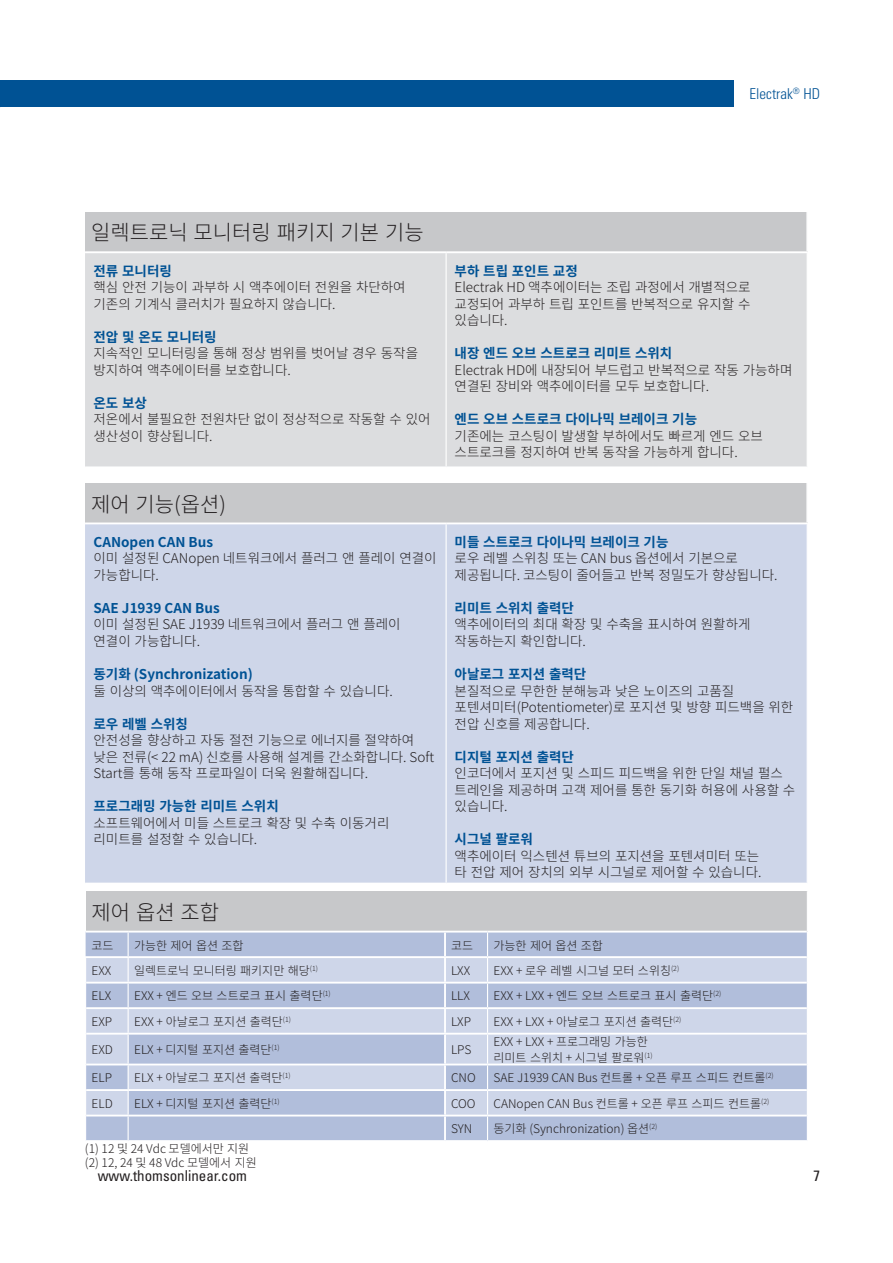
<style>
.page{position:relative;width:893px;height:1263px;background:#fff}
.page>*{position:absolute;margin:0;border:0;box-sizing:border-box;transform-origin:0 0}
.t1{font:300 21px "Noto Sans CJ Kkr";color:#231f20}
.t2{font:condensed 15px "Univers LT Std";color:#231f20}
.t3{font:300 condensed 15px "Univers LT Std";color:#005294}
.standard_body_copy{font:300 13.5px/16.5px "Noto Sans CJ Kkr";color:#231f20}
.standard_body_copy-2{font:700 13.5px "Noto Sans CJ Kkr";color:#005294}
.t4{font:300 12px/16.5px "Noto Sans CJ Kkr";color:#231f20}
.s1{font-weight:700;color:#005294}
</style>
<div class="page">
<div style="left:0;top:80px;width:733px;height:27px;background:#005294"></div>
<div style="left:85px;top:212px;width:722px;height:40px;background:#c7c8ca"></div>
<div style="left:85px;top:253px;width:722px;height:213px;background:#dcdddf"></div>
<hr style="left:806px;top:212px;width:2px;height:39px;background:#fff">
<hr style="left:85px;top:251px;width:361px;height:2px;background:#fff">
<hr style="left:446px;top:251px;width:362px;height:2px;background:#fff">
<hr style="left:446px;top:253px;width:1px;height:213px;background:#fff">
<div style="left:85px;top:483px;width:722px;height:40px;background:#c7c8ca"></div>
<div style="left:85px;top:524px;width:722px;height:359px;background:#ced6e9"></div>
<hr style="left:806px;top:483px;width:2px;height:39px;background:#fff">
<hr style="left:85px;top:522px;width:361px;height:2px;background:#fff">
<hr style="left:446px;top:522px;width:362px;height:2px;background:#fff">
<hr style="left:446px;top:524px;width:1px;height:359px;background:#fff">
<div style="left:86px;top:891px;width:721px;height:41px;background:#c7c8ca"></div>
<div style="left:86px;top:932px;width:721px;height:208px;background:#b1bedb"></div>
<svg style="left:86px;top:958px;width:721px;height:156px;background:#c3cde3"></svg>
<svg style="left:128px;top:932px;width:1px;height:208px"></svg>
<hr style="left:86px;top:931px;width:42px;height:1px;background:#fff">
<hr style="left:128px;top:931px;width:317px;height:1px;background:#fff">
<hr style="left:445px;top:931px;width:43px;height:1px;background:#fff">
<hr style="left:488px;top:931px;width:319px;height:1px;background:#fff">
<hr style="left:85px;top:956px;width:43px;height:2px;background:#fff">
<hr style="left:128px;top:956px;width:317px;height:2px;background:#fff">
<hr style="left:445px;top:956px;width:43px;height:2px;background:#fff">
<hr style="left:488px;top:956px;width:319px;height:2px;background:#fff">
<hr style="left:86px;top:982px;width:42px;height:1px;background:#fff">
<hr style="left:128px;top:982px;width:317px;height:1px;background:#fff">
<hr style="left:445px;top:982px;width:43px;height:1px;background:#fff">
<hr style="left:488px;top:982px;width:319px;height:1px;background:#fff">
<hr style="left:86px;top:1007px;width:42px;height:2px;background:#fff">
<hr style="left:128px;top:1007px;width:317px;height:2px;background:#fff">
<hr style="left:445px;top:1007px;width:43px;height:2px;background:#fff">
<hr style="left:488px;top:1007px;width:319px;height:2px;background:#fff">
<hr style="left:86px;top:1033px;width:42px;height:1px;background:#fff">
<hr style="left:128px;top:1033px;width:317px;height:1px;background:#fff">
<hr style="left:445px;top:1033px;width:43px;height:1px;background:#fff">
<hr style="left:488px;top:1033px;width:319px;height:1px;background:#fff">
<hr style="left:86px;top:1063px;width:42px;height:2px;background:#fff">
<hr style="left:128px;top:1063px;width:317px;height:2px;background:#fff">
<hr style="left:445px;top:1063px;width:43px;height:2px;background:#fff">
<hr style="left:488px;top:1063px;width:319px;height:2px;background:#fff">
<hr style="left:86px;top:1089px;width:42px;height:2px;background:#fff">
<hr style="left:128px;top:1089px;width:317px;height:2px;background:#fff">
<hr style="left:445px;top:1089px;width:43px;height:2px;background:#fff">
<hr style="left:488px;top:1089px;width:319px;height:2px;background:#fff">
<hr style="left:86px;top:1114px;width:42px;height:2px;background:#fff">
<hr style="left:128px;top:1114px;width:317px;height:2px;background:#fff">
<hr style="left:445px;top:1114px;width:43px;height:2px;background:#fff">
<hr style="left:488px;top:1114px;width:319px;height:2px;background:#fff">
<svg style="left:487px;top:932px;width:1px;height:208px"></svg>
<hr style="left:444px;top:932px;width:2px;height:24px;background:#fff">
<hr style="left:444px;top:958px;width:2px;height:24px;background:#fff">
<hr style="left:444px;top:983px;width:2px;height:24px;background:#fff">
<hr style="left:444px;top:1009px;width:2px;height:24px;background:#fff">
<hr style="left:444px;top:1034px;width:2px;height:29px;background:#fff">
<hr style="left:444px;top:1065px;width:2px;height:24px;background:#fff">
<hr style="left:444px;top:1091px;width:2px;height:23px;background:#fff">
<hr style="left:444px;top:1116px;width:2px;height:24px;background:#fff">
<p class="t3" style="left:750px;top:85px;width:72px">Electrak<sup>®</sup> HD</p>
<p class="t1" style="left:91px;top:221px;width:334px">일렉트로닉 모니터링 패키지 기본 기능</p>
<p class="standard_body_copy-2" style="left:94px;top:263px;width:80px">전류 모니터링</p>
<p class="standard_body_copy" style="left:94px;top:279px;width:314px">핵심 안전 기능이 과부하 시 액추에이터 전원을 차단하여 기존의 기계식 클러치가 필요하지 않습니다.</p>
<p class="standard_body_copy-2" style="left:94px;top:329px;width:125px">전압 및 온도 모니터링</p>
<p class="standard_body_copy" style="left:94px;top:345px;width:326px">지속적인 모니터링을 통해 정상 범위를 벗어날 경우 동작을 방지하여 액추에이터를 보호합니다.</p>
<p class="standard_body_copy-2" style="left:94px;top:395px;width:55px">온도 보상</p>
<p class="standard_body_copy" style="left:94px;top:411px;width:338px">저온에서 불필요한 전원차단 없이 정상적으로 작동할 수 있어 생산성이 향상됩니다.</p>
<p class="t1" style="left:91px;top:492px;width:137px">제어 기능(옵션)</p>
<p class="standard_body_copy-2" style="left:94px;top:534px;width:121px">CANopen CAN Bus</p>
<p class="standard_body_copy" style="left:94px;top:551px;width:345px">이미 설정된 CANopen 네트워크에서 플러그 앤 플레이 연결이 가능합니다.</p>
<p class="standard_body_copy-2" style="left:94px;top:600px;width:128px">SAE J1939 CAN Bus</p>
<p class="standard_body_copy" style="left:94px;top:617px;width:309px">이미 설정된 SAE J1939 네트워크에서 플러그 앤 플레이 연결이 가능합니다.</p>
<p class="standard_body_copy-2" style="left:94px;top:666px;width:161px">동기화 (Synchronization)</p>
<p class="standard_body_copy" style="left:94px;top:683px;width:301px">둘 이상의 액추에이터에서 동작을 통합할 수 있습니다.</p>
<p class="standard_body_copy" style="left:94px;top:716px;width:342px"><span class="s1">로우 레벨 스위칭<br></span>안전성을 향상하고 자동 절전 기능으로 에너지를 절약하여 낮은 전류(&lt; 22 mA) 신호를 사용해 설계를 간소화합니다. Soft<br>Start를 통해 동작 프로파일이 더욱 원활해집니다.</p>
<p class="standard_body_copy" style="left:94px;top:798px;width:297px"><span class="s1">프로그래밍 가능한 리미트 스위치<br></span>소프트웨어에서 미들 스트로크 확장 및 수축 이동거리 리미트를 설정할 수 있습니다.</p>
<p class="standard_body_copy-2" style="left:455px;top:263px;width:125px">부하 트립 포인트 교정</p>
<p class="standard_body_copy" style="left:455px;top:279px;width:298px;text-align:justify">Electrak HD 액추에이터는 조립 과정에서 개별적으로 교정되어 과부하 트립 포인트를 반복적으로 유지할 수 있습니다.</p>
<p class="standard_body_copy-2" style="left:455px;top:346px;width:219px">내장 엔드 오브 스트로크 리미트 스위치</p>
<p class="standard_body_copy" style="left:455px;top:362px;width:339px">Electrak HD에 내장되어 부드럽고 반복적으로 작동 가능하며 연결된 장비와 액추에이터를 모두 보호합니다.</p>
<p class="standard_body_copy" style="left:455px;top:411px;width:310px"><span class="s1">엔드 오브 스트로크 다이나믹 브레이크 기능<br></span>기존에는 코스팅이 발생할 부하에서도 빠르게 엔드 오브 스트로크를 정지하여 반복 동작을 가능하게 합니다.</p>
<p class="standard_body_copy" style="left:455px;top:534px;width:324px"><span class="s1">미들 스트로크 다이나믹 브레이크 기능<br></span>로우 레벨 스위칭 또는 CAN bus 옵션에서 기본으로 제공됩니다. 코스팅이 줄어들고 반복 정밀도가 향상됩니다.</p>
<p class="standard_body_copy" style="left:455px;top:600px;width:297px"><span class="s1">리미트 스위치 출력단<br></span>액추에이터의 최대 확장 및 수축을 표시하여 원활하게 작동하는지 확인합니다.</p>
<p class="standard_body_copy" style="left:455px;top:666px;width:340px"><span class="s1">아날로그 포지션 출력단<br></span>본질적으로 무한한 분해능과 낮은 노이즈의 고품질 포텐셔미터(Potentiometer)로 포지션 및 방향 피드백을 위한 전압 신호를 제공합니다.</p>
<p class="standard_body_copy" style="left:455px;top:749px;width:342px"><span class="s1">디지털 포지션 출력단<br></span>인코더에서 포지션 및 스피드 피드백을 위한 단일 채널 펄스 트레인을 제공하며 고객 제어를 통한 동기화 허용에 사용할 수 있습니다.</p>
<p class="standard_body_copy" style="left:455px;top:831px;width:308px"><span class="s1">시그널 팔로워<br></span>액추에이터 익스텐션 튜브의 포지션을 포텐셔미터 또는 타 전압 제어 장치의 외부 시그널로 제어할 수 있습니다.</p>
<p class="t1" style="left:92px;top:900px;width:129px">제어 옵션 조합</p>
<p class="t4" style="left:92px;top:937px;width:24px">코드</p>
<p class="t4" style="left:134px;top:937px;width:111px">가능한 제어 옵션 조합</p>
<p class="t4" style="left:451px;top:937px;width:24px">코드</p>
<p class="t4" style="left:494px;top:937px;width:111px">가능한 제어 옵션 조합</p>
<p class="t4" style="left:92px;top:962px;width:21px">EXX</p>
<p class="t4" style="left:134px;top:962px;width:185px">일렉트로닉 모니터링 패키지만 해당<sup>(1)</sup></p>
<p class="t4" style="left:451px;top:962px;width:21px">LXX</p>
<p class="t4" style="left:494px;top:962px;width:187px">EXX + 로우 레벨 시그널 모터 스위칭<sup>(2)</sup></p>
<p class="t4" style="left:92px;top:988px;width:21px">ELX</p>
<p class="t4" style="left:134px;top:988px;width:198px">EXX + 엔드 오브 스트로크 표시 출력단<sup>(1)</sup></p>
<p class="t4" style="left:451px;top:988px;width:21px">LLX</p>
<p class="t4" style="left:494px;top:988px;width:229px">EXX + LXX + 엔드 오브 스트로크 표시 출력단<sup>(2)</sup></p>
<p class="t4" style="left:92px;top:1013px;width:22px">EXP</p>
<p class="t4" style="left:134px;top:1013px;width:158px">EXX + 아날로그 포지션 출력단<sup>(1)</sup></p>
<p class="t4" style="left:451px;top:1013px;width:22px">LXP</p>
<p class="t4" style="left:494px;top:1013px;width:189px">EXX + LXX + 아날로그 포지션 출력단<sup>(2)</sup></p>
<p class="t4" style="left:92px;top:1041px;width:23px">EXD</p>
<p class="t4" style="left:134px;top:1041px;width:147px">ELX + 디지털 포지션 출력단<sup>(1)</sup></p>
<p class="t4" style="left:451px;top:1041px;width:22px">LPS</p>
<p class="t4" style="left:494px;top:1033px;width:161px">EXX + LXX + 프로그래밍 가능한 리미트 스위치 + 시그널 팔로워<sup>(1)</sup></p>
<p class="t4" style="left:92px;top:1070px;width:22px">ELP</p>
<p class="t4" style="left:134px;top:1070px;width:158px">ELX + 아날로그 포지션 출력단<sup>(1)</sup></p>
<p class="t4" style="left:451px;top:1070px;width:26px">CNO</p>
<p class="t4" style="left:494px;top:1070px;width:282px">SAE J1939 CAN Bus 컨트롤 + 오픈 루프 스피드 컨트롤<sup>(2)</sup></p>
<p class="t4" style="left:92px;top:1095px;width:23px">ELD</p>
<p class="t4" style="left:134px;top:1095px;width:147px">ELX + 디지털 포지션 출력단<sup>(1)</sup></p>
<p class="t4" style="left:451px;top:1095px;width:26px">COO</p>
<p class="t4" style="left:494px;top:1095px;width:277px">CANopen CAN Bus 컨트롤 + 오픈 루프 스피드 컨트롤<sup>(2)</sup></p>
<p class="t4" style="left:451px;top:1121px;width:23px">SYN</p>
<p class="t4" style="left:494px;top:1121px;width:165px">동기화 (Synchronization) 옵션<sup>(2)</sup></p>
<p class="t4" style="left:85px;top:1140px;width:166px">(1) 12 및 24 Vdc 모델에서만 지원</p>
<p class="t4" style="left:85px;top:1155px;width:173px">(2) 12, 24 및 48 Vdc 모델에서 지원</p>
<p class="t2" style="left:98px;top:1166px;width:151px">www.thomsonlinear.com</p>
<p class="t2" style="left:814px;top:1166px;width:8px">7</p>
</div>
